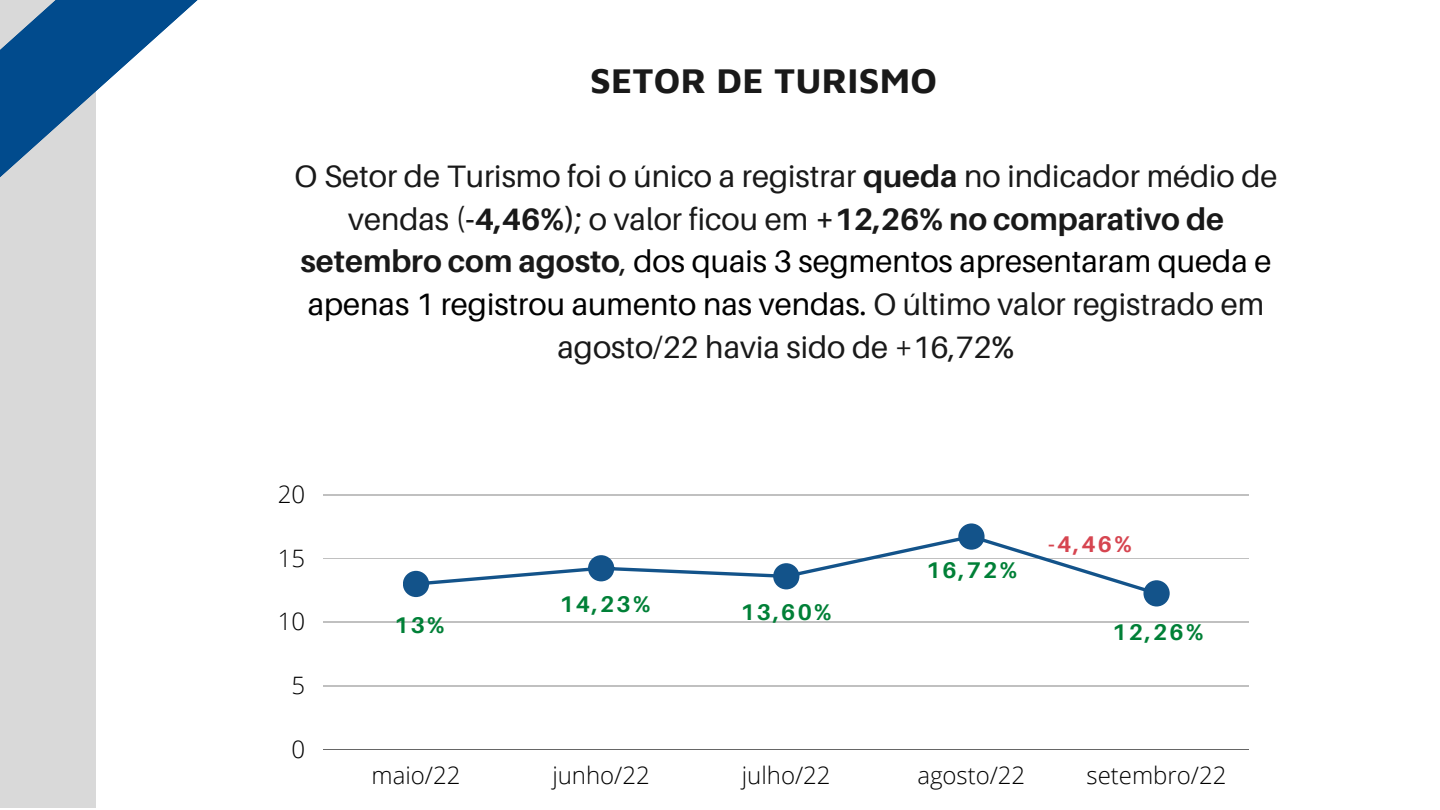
<style>
.page{position:relative;width:1440px;height:810px;background:#fff}
.page>*{position:absolute;margin:0;border:0;box-sizing:border-box;transform-origin:0 0}
.t1{font:700 36px "Maven Pro";letter-spacing:.005em;color:#191919}
.t2{font:31px/42.8px "Aileron";color:#191919;text-align:center}
.t3{font:300 24px "Open Sans";color:#000}
.t4{font:700 22.7px "Aileron";letter-spacing:.1em;color:#008037}
.t5{font:700 22.7px "Aileron";color:#d64550}
.s1{font-weight:700}
.s2{color:#000}
</style>
<div class="page">
<div style="left:0;top:0;width:96px;height:808px;background:#d9d9d9"></div>
<svg style="left:0;top:0;width:198px;height:177px"></svg>
<hr style="left:323px;top:494px;width:926px;height:1px;background:#000">
<hr style="left:323px;top:558px;width:926px;height:1px;background:#000">
<hr style="left:323px;top:622px;width:926px;height:1px;background:#000">
<hr style="left:323px;top:685px;width:926px;height:1px;background:#000">
<hr style="left:323px;top:749px;width:926px;height:1px;background:#000">
<svg style="left:403px;top:523px;width:766px;height:84px"></svg>
<p class="t1" style="left:590px;top:59px;width:348px">SETOR DE TURISMO</p>
<p class="t2" style="left:295px;top:154px;width:985px">O Setor de Turismo foi o único a registrar <span class="s1">queda</span> no indicador médio de vendas (<span class="s1">-4,46%)</span>; o valor ficou em <span class="s1">+12,26% no comparativo de setembro com agosto</span>, <span class="s2">dos quais 3 segmentos apresentaram queda e apenas 1 registrou aumento nas vendas.</span> O último valor registrado em agosto/22 havia sido de +16,72%</p>
<p class="t3" style="left:278px;top:477px;width:29px">20</p>
<p class="t3" style="left:278px;top:541px;width:29px">15</p>
<p class="t3" style="left:278px;top:605px;width:29px">10</p>
<p class="t3" style="left:291px;top:668px;width:15px">5</p>
<p class="t3" style="left:291px;top:732px;width:15px">0</p>
<p class="t4" style="left:394px;top:611px;width:52px">13%</p>
<p class="t4" style="left:559px;top:590px;width:93px">14,23%</p>
<p class="t4" style="left:740px;top:598px;width:93px">13,60%</p>
<p class="t4" style="left:926px;top:556px;width:93px">16,72%</p>
<p class="t5" style="left:1048px;top:530px;width:85px">-4,46%</p>
<p class="t4" style="left:1112px;top:618px;width:93px">12,26%</p>
<p class="t3" style="left:372px;top:758px;width:90px">maio/22</p>
<p class="t3" style="left:552px;top:758px;width:99px">junho/22</p>
<p class="t3" style="left:742px;top:758px;width:90px">julho/22</p>
<p class="t3" style="left:917px;top:758px;width:109px">agosto/22</p>
<p class="t3" style="left:1087px;top:758px;width:141px">setembro/22</p>
</div>
